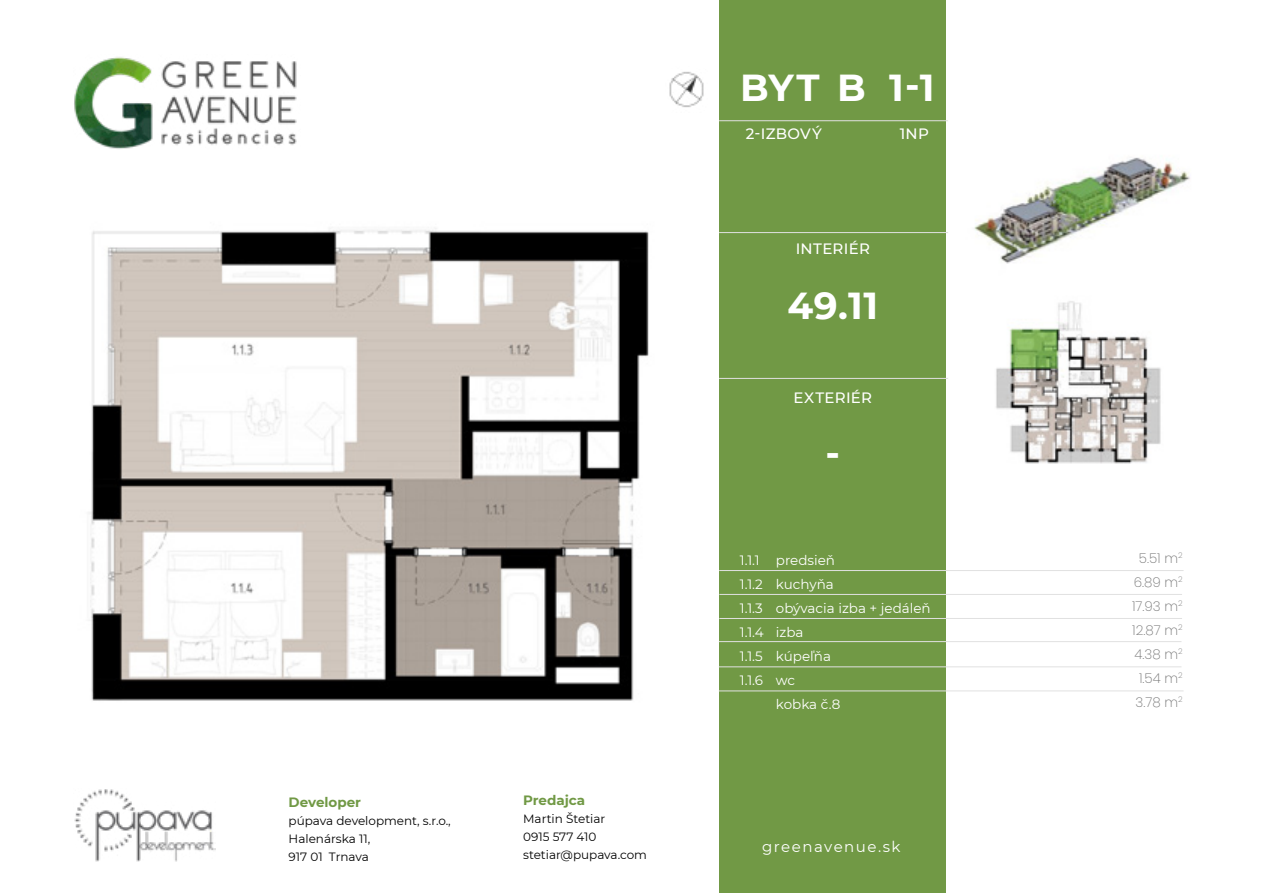
<style>
.page{position:relative;width:1263px;height:893px;background:#fff}
.page>*{position:absolute;margin:0;border:0;box-sizing:border-box;transform-origin:0 0}
.t1{font:700 37.5px "Montserrat";letter-spacing:.015em;color:#fff}
.t2{font:500 15px "Montserrat";letter-spacing:.02em;color:#fff}
.t3{font:15px "Montserrat";letter-spacing:.1em;color:#fff}
.t4{font:13.5px/24px "Montserrat";color:#fff}
.t5{font:200 13.5px/24px "Poppins";color:#747474;text-align:center}
.t6{font:700 13.5px "Montserrat";color:#719945}
.t7{font:12px/18px "Montserrat";color:#000}
</style>
<div class="page">
<img style="left:669px;top:71px;width:35px;height:37px">
<img style="left:74px;top:789px;width:141px;height:73px">
<img style="left:74px;top:57px;width:223px;height:92px">
<div style="left:719px;top:0;width:227px;height:893px;background:#719945"></div>
<hr style="left:719px;top:570px;width:464px;height:1px;background:#e1e1e1">
<hr style="left:719px;top:120px;width:229px;height:1px;background:#e1e1e1">
<hr style="left:719px;top:232px;width:229px;height:1px;background:#e1e1e1">
<hr style="left:719px;top:378px;width:229px;height:1px;background:#e1e1e1">
<hr style="left:719px;top:594px;width:463px;height:1px;background:#e1e1e1">
<hr style="left:719px;top:618px;width:463px;height:1px;background:#e1e1e1">
<hr style="left:719px;top:641px;width:462px;height:1px;background:#e1e1e1">
<hr style="left:719px;top:666px;width:462px;height:1px;background:#e1e1e1">
<img style="left:974px;top:157px;width:216px;height:107px">
<img style="left:89px;top:228px;width:560px;height:473px">
<img style="left:996px;top:301px;width:165px;height:163px">
<hr style="left:719px;top:690px;width:464px;height:1px;background:#e1e1e1">
<p class="t6" style="left:289px;top:792px;width:74px">Developer</p>
<p class="t7" style="left:289px;top:811px;width:164px">púpava development, s.r.o.,<br>Halenárska 11,<br>917 01 Trnava</p>
<p class="t6" style="left:523px;top:791px;width:64px">Predajca</p>
<p class="t7" style="left:523px;top:809px;width:125px">Martin Štetiar<br>0915 577 410 stetiar@pupava.com</p>
<h1 class="t1" style="left:740px;top:61px;width:81px">BYT</h1>
<p class="t2" style="left:746px;top:123px;width:78px">2-IZBOVÝ</p>
<h1 class="t1" style="left:837px;top:60px;width:30px">B</h1>
<h1 class="t1" style="left:889px;top:60px;width:47px">1-1</h1>
<p class="t2" style="left:900px;top:123px;width:31px">1NP</p>
<p class="t2" style="left:796px;top:238px;width:76px">INTERIÉR</p>
<h1 class="t1" style="left:787px;top:279px;width:92px">49.11</h1>
<p class="t2" style="left:793px;top:388px;width:80px">EXTERIÉR</p>
<h1 class="t1" style="left:825px;top:428px;width:17px">-</h1>
<p class="t4" style="left:740px;top:548px;width:26px">1.1.1<br>1.1.2<br>1.1.3<br>1.1.4<br>1.1.5<br>1.1.6</p>
<p class="t5" style="left:1132px;top:546px;width:52px">5.51 m<sup>2<br></sup>6.89 m<sup>2<br></sup>17.93 m<sup>2<br></sup>12.87 m<sup>2<br></sup>4.38 m<sup>2<br></sup>1.54 m<sup>2<br></sup>3.78 m<sup>2</sup></p>
<p class="t4" style="left:776px;top:548px;width:156px">predsieň<br>kuchyňa<br>obývacia izba + jedáleň izba<br>kúpeľňa<br>wc<br>kobka č.8</p>
<p class="t3" style="left:762px;top:836px;width:140px">greenavenue.sk</p>
</div>
